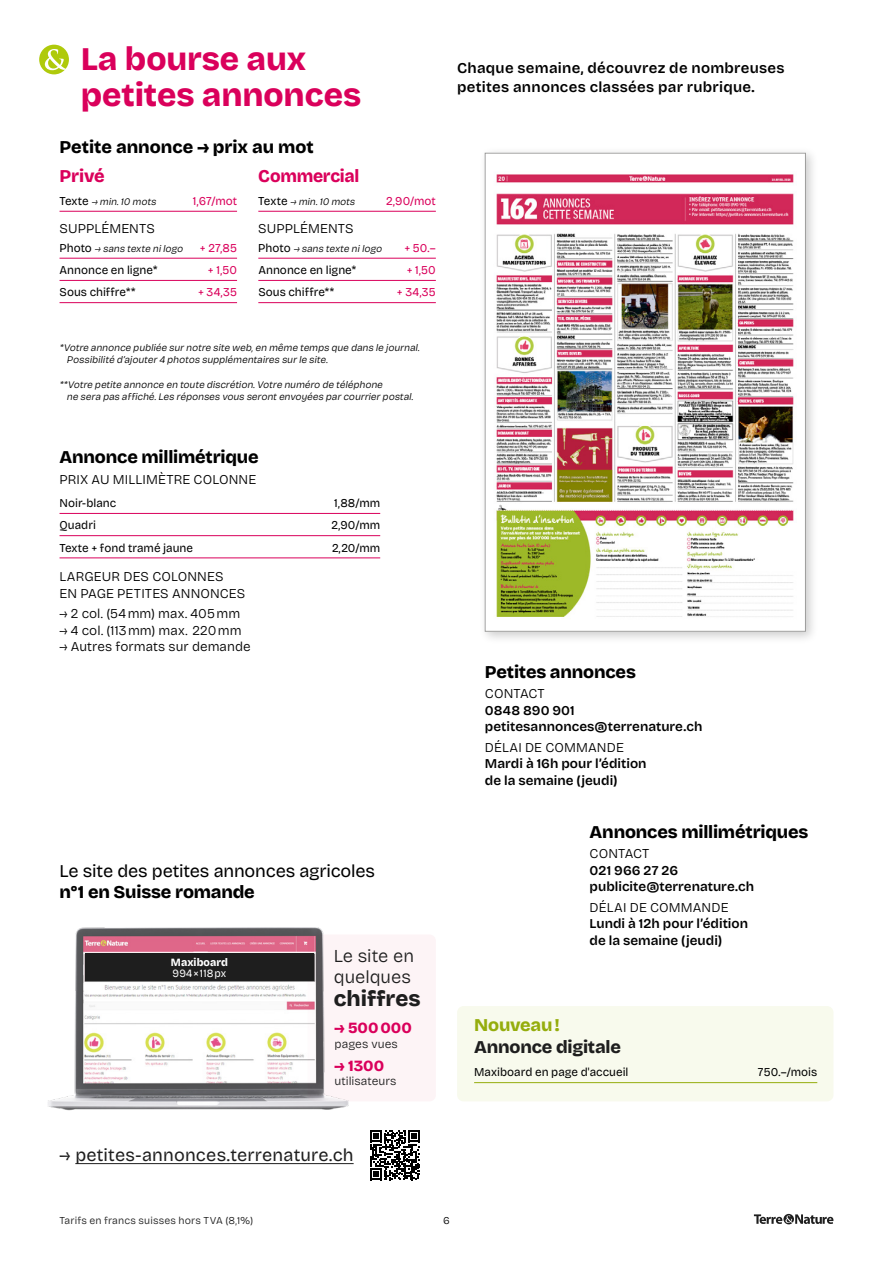
<style>
.page{position:relative;width:893px;height:1263px;background:#fff}
.page>*{position:absolute;margin:0;border:0;box-sizing:border-box;transform-origin:0 0}
.t1{font:800 33px/36px "Bricolage Grotesque";letter-spacing:-.005em;color:#da005b}
.t2{font:800 22.2px "Bricolage Grotesque";color:#1e1e1e}
.t3{font:300 18.3px/20.9px "Bricolage Grotesque";color:#1e1e1e}
.t4{font:800 18px "Bricolage Grotesque";letter-spacing:-.01em;color:#000}
.t5{font:18px "Bricolage Grotesque";letter-spacing:-.01em;color:#000}
.t6{font:18px "Bricolage Grotesque";letter-spacing:.01em;color:#1e1e1e}
.t7{font:800 18px "Bricolage Grotesque";letter-spacing:-.01em;color:#1e1e1e}
.t8{font:800 18px "Bricolage Grotesque";letter-spacing:-.015em;color:#da005b;scale:.96 1}
.t9{font:800 18px "Bricolage Grotesque";letter-spacing:-.015em;color:#95ad0d}
.t10{font:800 18px "Bricolage Grotesque";letter-spacing:-.015em;color:#da005b}
.t11{font:800 15.6px "Bricolage Grotesque";color:#da005b}
.t12{font:600 15px/18.8px "Bricolage Grotesque";letter-spacing:.015em;color:#000}
.t13{font:300 13.5px/16.2px "Bricolage Grotesque";letter-spacing:.01em;color:#000}
.t14{font:600 13.5px/16.5px "Bricolage Grotesque";color:#000}
.t15{font:12px "Bricolage Grotesque";letter-spacing:.005em;color:#000}
.t16{font:12px "Bricolage Grotesque";letter-spacing:.005em;color:#da005b}
.t17{font:300 12px "Bricolage Grotesque";color:#1e1e1e}
.t18{font:800 11.1px "Bricolage Grotesque";letter-spacing:.005em;color:#fff;scale:.95 1}
.t19{font:11.1px "Bricolage Grotesque";letter-spacing:.015em;color:#fff;scale:.95 1}
.t20{font:300 10.5px "Bricolage Grotesque";letter-spacing:.015em;color:#1e1e1e}
.t21{font:300 10.5px "Bricolage Grotesque";color:#000}
.t22{font:italic 300 10.05px/12px "Bricolage Grotesque";color:#000}
.s1{font-weight:400;font-style:normal;font-size:12px}
.s2{font-weight:400;font-style:normal;font-size:12px;color:#da005b}
</style>
<div class="page">
<svg style="left:754px;top:1214px;width:79px;height:10px"></svg>
<div style="left:39px;top:45px;width:30px;height:29px;background:#afca0b;border-radius:50%"></div>
<svg style="left:45px;top:49px;width:23px;height:21px"></svg>
<div style="left:308px;top:934px;width:128px;height:167px;background:#fdf4f6;border-radius:6px"></div>
<div style="left:457px;top:1006px;width:376px;height:95px;background:#f8faed;border-radius:6px"></div>
<div style="left:478px;top:146px;width:341px;height:498px;background:#000;opacity:.2"></div>
<img style="left:487px;top:155px;width:317px;height:474px">
<div style="left:485px;top:153px;width:321px;height:478px;border:1px solid #9d9d9c"></div>
<hr style="left:60px;top:211px;width:177px;height:1px;background:#da005b">
<hr style="left:60px;top:258px;width:177px;height:1px;background:#da005b">
<hr style="left:60px;top:280px;width:177px;height:1px;background:#da005b">
<hr style="left:60px;top:302px;width:177px;height:1px;background:#da005b">
<hr style="left:258px;top:211px;width:178px;height:1px;background:#da005b">
<hr style="left:258px;top:258px;width:178px;height:1px;background:#da005b">
<hr style="left:258px;top:280px;width:178px;height:1px;background:#da005b">
<hr style="left:258px;top:302px;width:178px;height:1px;background:#da005b">
<hr style="left:60px;top:513px;width:320px;height:1px;background:#da005b">
<hr style="left:60px;top:535px;width:320px;height:1px;background:#da005b">
<hr style="left:60px;top:558px;width:320px;height:1px;background:#da005b">
<hr style="left:474px;top:1082px;width:343px;height:1px;background:#95ad0d">
<img style="left:48px;top:927px;width:301px;height:183px">
<div style="left:85px;top:954px;width:229px;height:27px;background:#1e1e1e"></div>
<svg style="left:370px;top:1130px;width:50px;height:50px"></svg>
<hr style="left:75px;top:1163px;width:279px;height:1px;background:#1e1e1e">
<h1 class="t1" style="left:81px;top:40px;width:282px">La bourse aux petites annonces</h1>
<h3 class="t4" style="left:60px;top:132px;width:256px">Petite annonce → prix au mot</h3>
<h3 class="t10" style="left:60px;top:161px;width:47px">Privé</h3>
<p class="t22" style="left:60px;top:195px;width:101px"><span class="s1">Tex t e</span> → min. 10 mots</p>
<p class="t16" style="left:193px;top:191px;width:46px">1,67/mot</p>
<h3 class="t13" style="left:60px;top:219px;width:97px">SUPPLÉMENTS</h3>
<p class="t22" style="left:60px;top:242px;width:179px"><span class="s1">P h ot o</span> → sanstexte nilogo <span class="s2">+ 2 7, 8 5</span></p>
<p class="t15" style="left:60px;top:261px;width:99px">Annonce en ligne*</p>
<p class="t16" style="left:208px;top:261px;width:31px">+ 1,50</p>
<p class="t15" style="left:60px;top:283px;width:77px">Sous chiffre**</p>
<p class="t16" style="left:198px;top:283px;width:40px">+ 34,35</p>
<h3 class="t8" style="left:258px;top:161px;width:107px">Commercial</h3>
<p class="t22" style="left:258px;top:195px;width:101px"><span class="s1">Tex t e</span> → min. 10 mots</p>
<p class="t16" style="left:386px;top:191px;width:51px">2,90/mot</p>
<h3 class="t13" style="left:258px;top:219px;width:97px">SUPPLÉMENTS</h3>
<p class="t22" style="left:258px;top:242px;width:128px"><span class="s1">P h o t o</span> → sanstexte nilogo</p>
<p class="t16" style="left:404px;top:238px;width:33px">+ 50.–</p>
<p class="t15" style="left:258px;top:261px;width:99px">Annonce en ligne*</p>
<p class="t16" style="left:407px;top:261px;width:31px">+ 1,50</p>
<p class="t15" style="left:258px;top:283px;width:77px">Sous chiffre**</p>
<p class="t16" style="left:397px;top:283px;width:40px">+ 34,35</p>
<p class="t22" style="left:67px;top:341px;width:357px;text-indent:-7px">*Votre annonce publiée surnotre site web,en même tempsque dansle journal.<br>Possibilité d’ajouter4 photossupplémentairessurle site.</p>
<p class="t22" style="left:67px;top:378px;width:351px;text-indent:-7px">**Votre petite annonce en toute discrétion.Votre numéro de téléphone<br>ne serapasaffiché.Lesréponsesvousserontenvoyéesparcourrierpostal.</p>
<h3 class="t4" style="left:60px;top:442px;width:201px">Annonce millimétrique</h3>
<h3 class="t13" style="left:60px;top:470px;width:198px">PRIX AU MILLIMÈTRE COLONNE</h3>
<p class="t15" style="left:60px;top:494px;width:58px">Noir-blanc</p>
<p class="t15" style="left:334px;top:494px;width:47px">1,88/mm</p>
<p class="t15" style="left:60px;top:516px;width:38px">Quadri</p>
<p class="t15" style="left:331px;top:516px;width:50px">2,90/mm</p>
<p class="t15" style="left:60px;top:538px;width:135px">Texte + fond tramé jaune</p>
<p class="t15" style="left:332px;top:538px;width:50px">2,20/mm</p>
<h3 class="t13" style="left:60px;top:568px;width:187px">LARGEUR DES COLONNES<br>EN PAGE PETITES ANNONCES</h3>
<h3 class="t13" style="left:60px;top:605px;width:182px">→ 2 col. (54mm) max. 405mm</h3>
<h3 class="t13" style="left:60px;top:621px;width:184px">→ 4 col. (113mm) max. 220mm</h3>
<h3 class="t13" style="left:60px;top:638px;width:193px">→ Autres formats sur demande</h3>
<h3 class="t5" style="left:60px;top:856px;width:317px">Le site des petites annonces agricoles</h3>
<h3 class="t4" style="left:60px;top:877px;width:197px">n°1 en Suisse romande</h3>
<p class="t18" style="left:171px;top:953px;width:62px">Maxiboard</p>
<p class="t19" style="left:173px;top:964px;width:58px">994×118px</p>
<h3 class="t3" style="left:334px;top:944px;width:82px">Le site en quelques</h3>
<h2 class="t2" style="left:334px;top:980px;width:88px">chiffres</h2>
<h3 class="t11" style="left:335px;top:1015px;width:79px">→ 500000</h3>
<p class="t17" style="left:335px;top:1034px;width:65px">pages vues</p>
<h3 class="t11" style="left:335px;top:1053px;width:51px">→ 1300</h3>
<p class="t17" style="left:335px;top:1072px;width:63px">utilisateurs</p>
<h3 class="t12" style="left:457px;top:58px;width:329px">Chaque semaine, découvrez de nombreuses petites annonces classées par rubrique.</h3>
<h3 class="t4" style="left:485px;top:657px;width:152px">Petites annonces</h3>
<h3 class="t13" style="left:485px;top:685px;width:61px">CONTACT</h3>
<h3 class="t14" style="left:485px;top:701px;width:219px">0848 890 901 petitesannonces@terrenature.ch</h3>
<h3 class="t13" style="left:485px;top:738px;width:140px">DÉLAI DE COMMANDE</h3>
<h3 class="t14" style="left:485px;top:755px;width:163px">Mardi à 16h pour l’édition de la semaine (jeudi)</h3>
<h3 class="t4" style="left:590px;top:817px;width:220px">Annonces millimétriques</h3>
<h3 class="t13" style="left:590px;top:845px;width:61px">CONTACT</h3>
<h3 class="t14" style="left:590px;top:861px;width:166px">021 966 27 26 publicite@terrenature.ch</h3>
<h3 class="t13" style="left:590px;top:898px;width:140px">DÉLAI DE COMMANDE</h3>
<h3 class="t14" style="left:590px;top:915px;width:160px">Lundi à 12h pour l’édition de la semaine (jeudi)</h3>
<h3 class="t9" style="left:474px;top:1010px;width:87px">Nouveau!</h3>
<h3 class="t7" style="left:474px;top:1032px;width:148px">Annonce digitale</h3>
<p class="t15" style="left:474px;top:1063px;width:156px">Maxiboard en page d'accueil</p>
<p class="t15" style="left:758px;top:1063px;width:61px">750.–/mois</p>
<h3 class="t6" style="left:60px;top:1141px;width:296px">→ petites-annonces.terrenature.ch</h3>
<p class="t20" style="left:60px;top:1212px;width:195px">Tarifs en francs suisses hors TVA (8,1%)</p>
<p class="t21" style="left:443px;top:1212px;width:8px">6</p>
</div>
